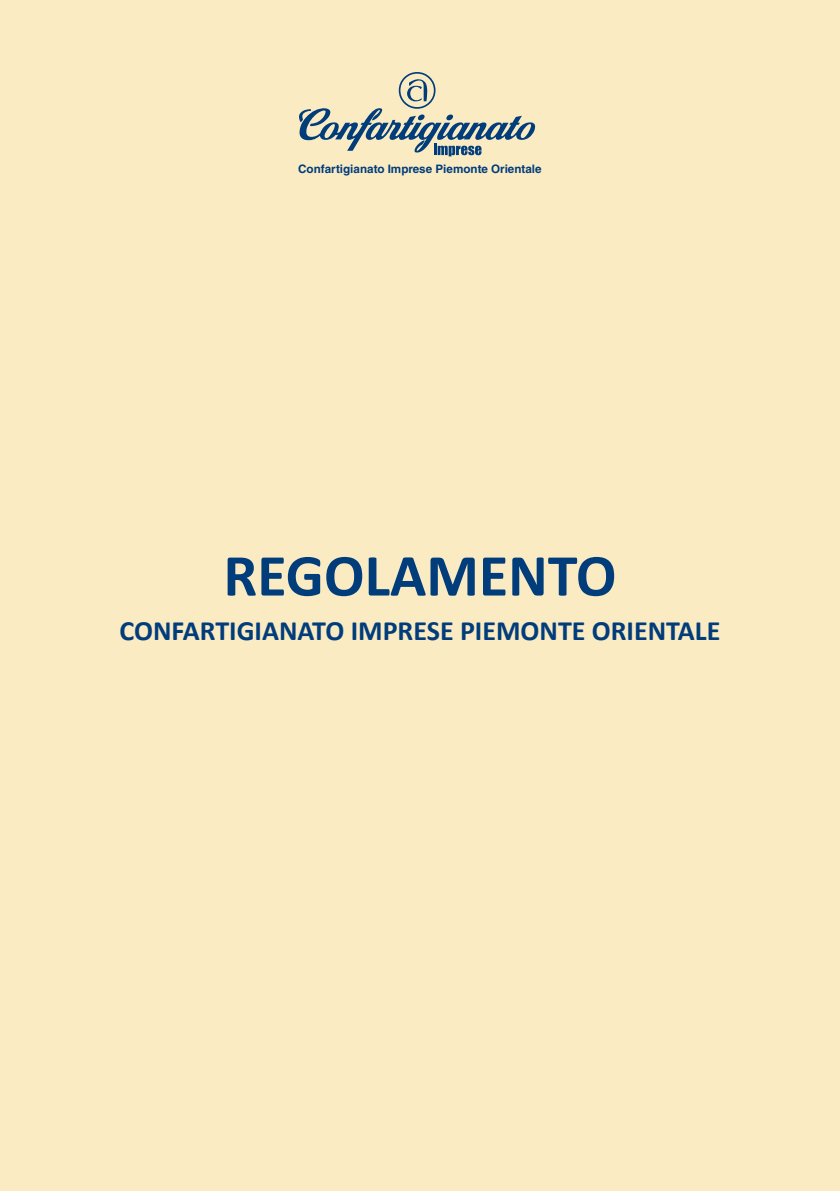
<style>
.page{position:relative;width:840px;height:1191px;background:#fff}
.page>*{position:absolute;margin:0;border:0;box-sizing:border-box;transform-origin:0 0}
.t1{font:700 60px "Calibri";color:#013c7b}
.t2{font:700 28px "Calibri";color:#013c7b}
.t3{font:700 11.6px "Helvetica LT Std";color:#013c7b}
</style>
<div class="page">
<div style="left:0;top:0;width:839px;height:1191px;background:#faebc3"></div>
<svg style="left:299px;top:72px;width:236px;height:84px"></svg>
<p class="t3" style="left:298px;top:162px;width:245px">Confartigianato Imprese Piemonte Orientale</p>
<p class="t1" style="left:223px;top:533px;width:394px">REGOLAMENTO</p>
<p class="t2" style="left:119px;top:611px;width:602px">CONFARTIGIANATO IMPRESE PIEMONTE ORIENTALE</p>
</div>
